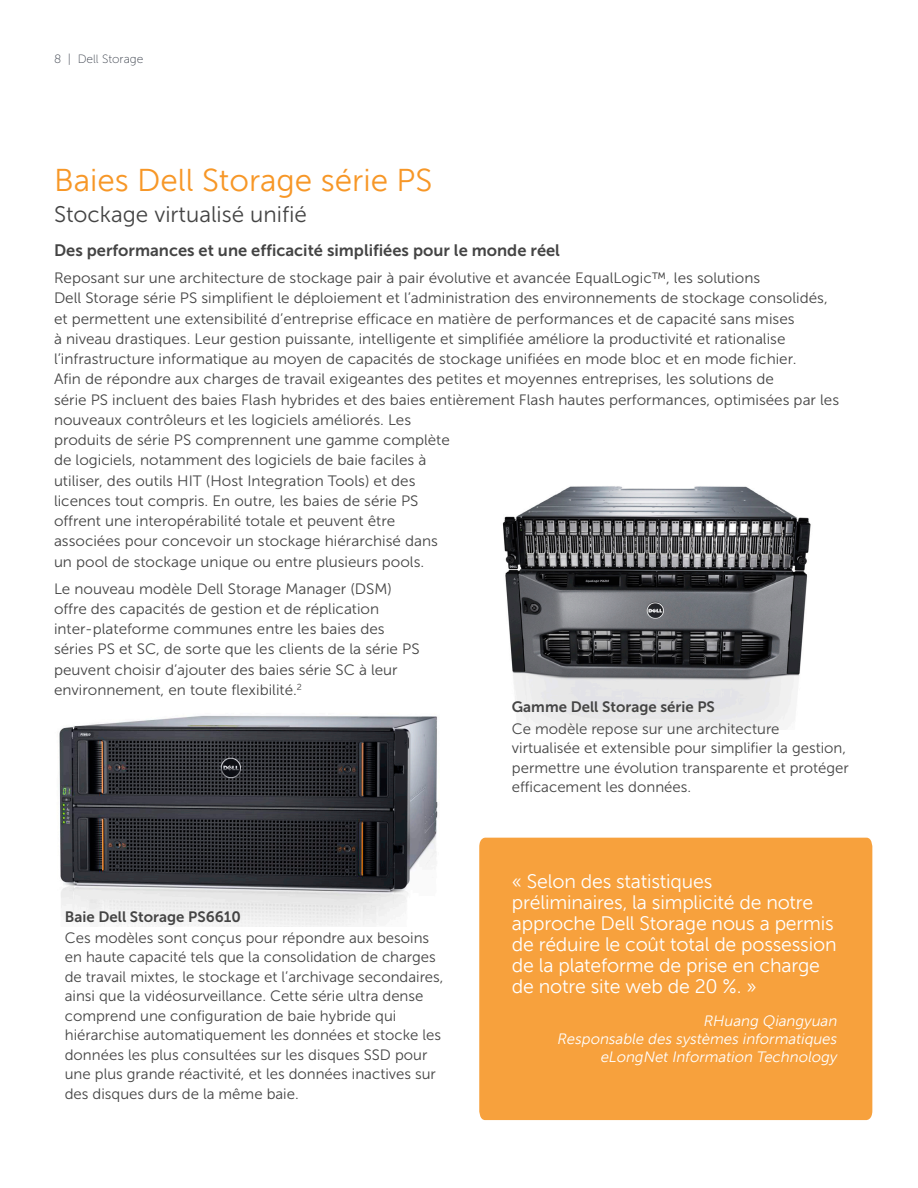
<style>
.page{position:relative;width:918px;height:1188px;background:#fff}
.page>*{position:absolute;margin:0;border:0;box-sizing:border-box;transform-origin:0 0}
.Header_Level_2{font:31.5px "Museo Sans For Dell";color:#f79727}
.Header_Level_2_Subhe{font:22.5px "Museo Sans For Dell 300";color:#444}
.Quote_white{font:19.5px/21px "Museo Sans For Dell";letter-spacing:-.01em;color:#fff}
.Header_level_3{font:16.5px "Museo Sans For Dell 700";color:#444}
.Paragraph_3{font:15px/20.2px "Museo Sans For Dell 300";color:#444}
.Header_level_4_copy{font:15px/19.5px "Museo Sans For Dell 300";color:#444}
.Quote_person_white{font:italic 15px "Museo Sans For Dell";color:#fff}
.Header_level_4{font:15px "Museo Sans For Dell 700";color:#444}
.Page_number{font:12px "Museo Sans For Dell 100";color:#3e444f}
</style>
<div class="page">
<img style="left:502px;top:486px;width:309px;height:243px">
<div style="left:479px;top:838px;width:393px;height:282px;background:#f7a13d"></div>
<img style="left:59px;top:715px;width:379px;height:212px">
<p class="Page_number" style="left:54px;top:53px;width:91px">8 | Dell Storage</p>
<p class="Header_Level_2" style="left:54px;top:163px;width:380px">Baies Dell Storage série PS</p>
<p class="Header_Level_2_Subhe" style="left:54px;top:202px;width:254px">Stockage virtualisé unifié</p>
<p class="Header_level_3" style="left:54px;top:241px;width:508px">Des performances et une efficacité simplifiées pour le monde réel</p>
<p class="Paragraph_3" style="left:54px;top:268px;width:787px">Reposant sur une architecture de stockage pair à pair évolutive et avancée EqualLogic™, les solutions<br>Dell Storage série PS simplifient le déploiement et l’administration des environnements de stockage consolidés, et permettent une extensibilité d’entreprise efficace en matière de performances et de capacité sans mises<br>à niveau drastiques. Leur gestion puissante, intelligente et simplifiée améliore la productivité et rationalise l’infrastructure informatique au moyen de capacités de stockage unifiées en mode bloc et en mode fichier.<br>Afin de répondre aux charges de travail exigeantes des petites et moyennes entreprises, les solutions de<br>série PS incluent des baies Flash hybrides et des baies entièrement Flash hautes performances, optimisées par les nouveaux contrôleurs et les logiciels améliorés. Les<br>produits de série PS comprennent une gamme complète<br>de logiciels, notamment des logiciels de baie faciles à<br>utiliser, des outils HIT (Host Integration Tools) et des<br>licences tout compris. En outre, les baies de série PS<br>offrent une interopérabilité totale et peuvent être<br>associées pour concevoir un stockage hiérarchisé dans<br>un pool de stockage unique ou entre plusieurs pools.</p>
<p class="Paragraph_3" style="left:54px;top:578px;width:367px">Le nouveau modèle Dell Storage Manager (DSM) offre des capacités de gestion et de réplication inter-plateforme communes entre les baies des séries PS et SC, de sorte que les clients de la série PS peuvent choisir d’ajouter des baies série SC à leur environnement, en toute flexibilité.<sup>2</sup></p>
<p class="Header_level_4" style="left:512px;top:699px;width:205px">Gamme Dell Storage série PS</p>
<p class="Header_level_4_copy" style="left:512px;top:719px;width:338px">Ce modèle repose sur une architecture virtualisée et extensible pour simplifier la gestion, permettre une évolution transparente et protéger efficacement les données.</p>
<p class="Header_level_4" style="left:65px;top:908px;width:178px">Baie Dell Storage PS6610</p>
<p class="Header_level_4_copy" style="left:65px;top:928px;width:380px">Ces modèles sont conçus pour répondre aux besoins en haute capacité tels que la consolidation de charges de travail mixtes, le stockage et l’archivage secondaires, ainsi que la vidéosurveillance. Cette série ultra dense comprend une configuration de baie hybride qui hiérarchise automatiquement les données et stocke les données les plus consultées sur les disques SSD pour une plus grande réactivité, et les données inactives sur des disques durs de la même baie.</p>
<p class="Quote_white" style="left:512px;top:871px;width:326px">« Selon des statistiques<br>préliminaires, la simplicité de notre approche Dell Storage nous a permis de réduire le coût total de possession de la plateforme de prise en charge de notre site web de 20 %. »</p>
<p class="Quote_person_white" style="left:703px;top:1013px;width:138px">RHuang Qiangyuan</p>
<p class="Quote_person_white" style="left:557px;top:1031px;width:284px">Responsable des systèmes informatiques</p>
<p class="Quote_person_white" style="left:600px;top:1049px;width:238px">eLongNet Information Technology</p>
</div>
